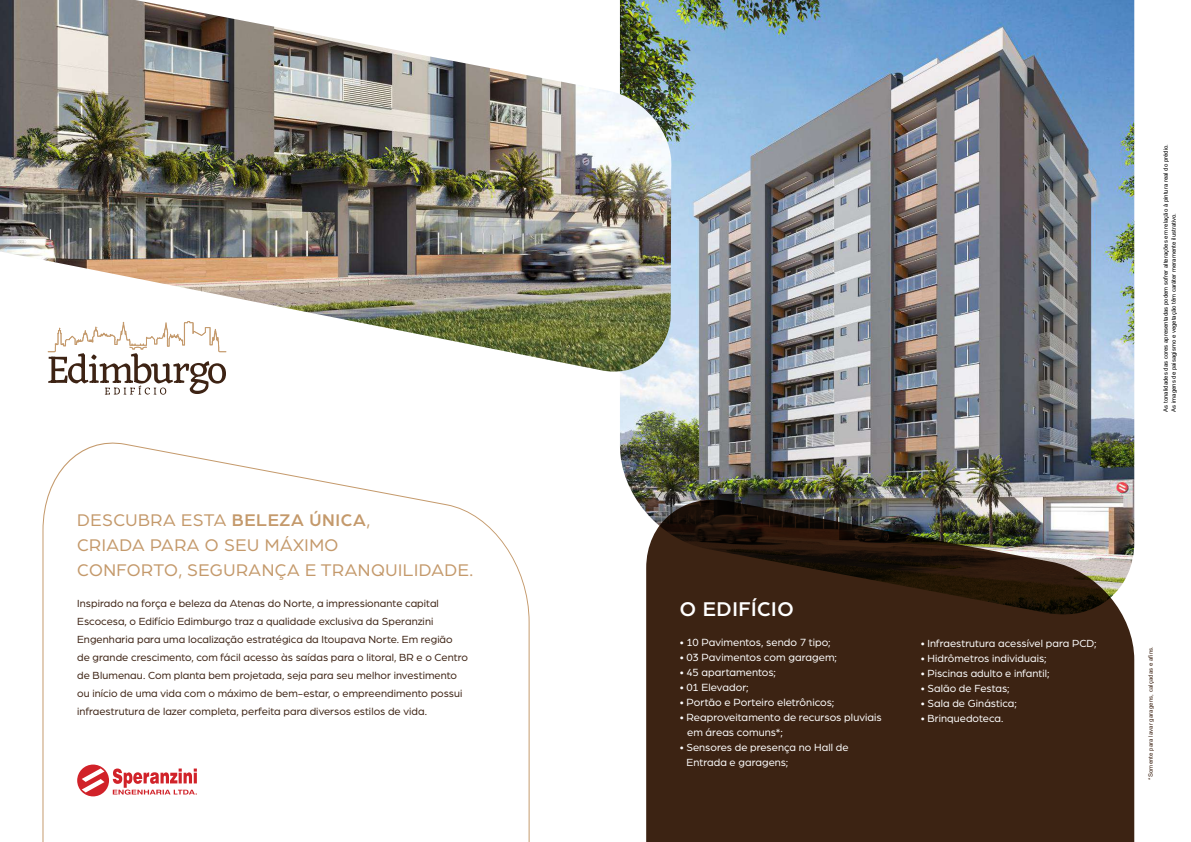
<style>
.page{position:relative;width:1191px;height:842px;background:#fff}
.page>*{position:absolute;margin:0;border:0;box-sizing:border-box;transform-origin:0 0}
.t1{font:500 21.2px "Arboria";letter-spacing:.03em;color:#fff}
.t2{font:18px/25px "Arboria";letter-spacing:.03em;color:#c4996b}
.t3{font:11.1px/15.1px "Arboria";letter-spacing:.005em;color:#fff}
.t4{font:11px/18px "Arboria";letter-spacing:.005em;color:#3d2314}
.t5{font:11px/15px "Arboria";letter-spacing:.005em;color:#fff}
.t6{font:6px/8px "Arial";color:#000}
.t7{font:6px "Arial";letter-spacing:.02em;color:#3d2314}
.s1{font-weight:500}
</style>
<div class="page">
<img style="left:620px;top:0;width:514px;height:512px">
<svg style="left:646px;top:486px;width:488px;height:356px;fill:#3c2313"></svg>
<svg style="left:42px;top:442px;width:488px;height:400px"></svg>
<svg style="left:77px;top:764px;width:32px;height:32px"></svg>
<svg style="left:82px;top:768px;width:22px;height:24px"></svg>
<svg style="left:113px;top:768px;width:84px;height:27px"></svg>
<svg style="left:48px;top:372px;width:178px;height:23px"></svg>
<img style="left:0;top:0;width:674px;height:372px">
<h2 class="t2" style="left:77px;top:507px;width:397px">DESCUBRA ESTA <span class="s1">BELEZA ÚNICA</span>,<br>CRIADA PARA O SEU MÁXIMO<br>CONFORTO, SEGURANÇA E TRANQUILIDADE.</h2>
<p class="t4" style="left:77px;top:594px;width:392px">Inspirado na força e beleza da Atenas do Norte, a impressionante capital Escocesa, o Edifício Edimburgo traz a qualidade exclusiva da Speranzini Engenharia para uma localização estratégica da Itoupava Norte. Em região de grande crescimento, com fácil acesso às saídas para o litoral, BR e o Centro de Blumenau. Com planta bem projetada, seja para seu melhor investimento ou início de uma vida com o máximo de bem-estar, o empreendimento possui infraestrutura de lazer completa, perfeita para diversos estilos de vida.</p>
<h1 class="t1" style="left:679px;top:595px;width:116px">O EDIFÍCIO</h1>
<p class="t3" style="left:679px;top:634px;width:152px">• 10 Pavimentos, sendo 7 tipo;</p>
<p class="t3" style="left:679px;top:649px;width:159px">• 03 Pavimentos com garagem;</p>
<p class="t3" style="left:679px;top:664px;width:98px">• 45 apartamentos;</p>
<p class="t3" style="left:679px;top:679px;width:71px">• 01 Elevador;</p>
<p class="t3" style="left:679px;top:694px;width:156px">• Portão e Porteiro eletrônicos;</p>
<p class="t3" style="left:687px;top:710px;width:196px;text-indent:-7px">• Reaproveitamento de recursos pluviais em áreas comuns*;</p>
<p class="t5" style="left:686px;top:740px;width:163px;text-indent:-7px">• Sensores de presença no Hall de<br>Entrada e garagens;</p>
<p class="t5" style="left:920px;top:635px;width:177px">• Infraestrutura acessível para PCD;</p>
<p class="t5" style="left:920px;top:650px;width:127px">• Hidrômetros individuais;</p>
<p class="t5" style="left:920px;top:665px;width:130px">• Piscinas adulto e infantil;</p>
<p class="t5" style="left:920px;top:680px;width:90px">• Salão de Festas;</p>
<p class="t5" style="left:920px;top:695px;width:98px">• Sala de Ginástica;</p>
<p class="t5" style="left:920px;top:710px;width:84px">• Brinquedoteca.</p>
<p class="t6" style="left:1161px;top:412px;width:269px;rotate:-90deg">As tonalidades das cores apresentadas podem sofrer alterações em relação à pintura real do prédio.<br>As imagens de paisagismo e vegetação têm caráter meramente ilustrativo.</p>
<p class="t7" style="left:1146px;top:780px;width:135px;rotate:-90deg">*Somente para lavar garagens, calçadas e afins.</p>
</div>
